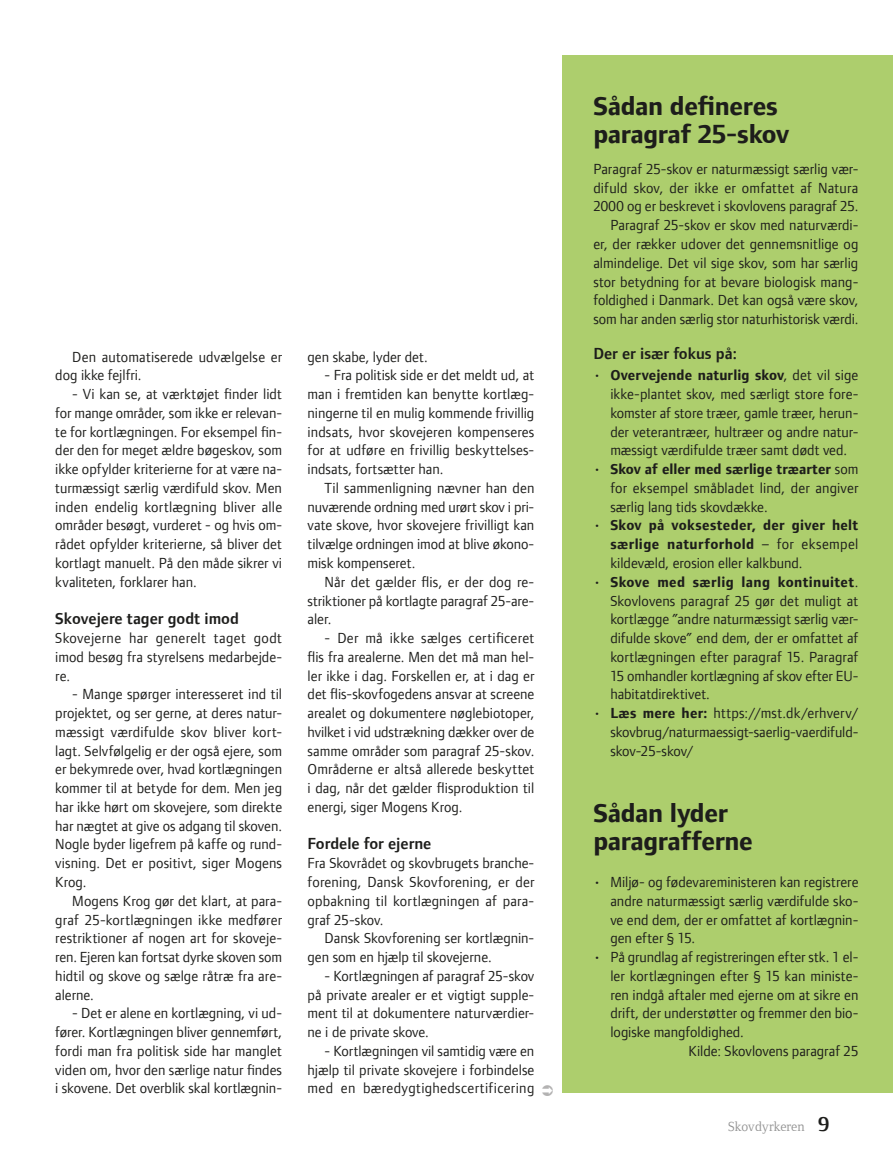
<style>
.page{position:relative;width:893px;height:1149px;background:#fff}
.page>*{position:absolute;margin:0;border:0;box-sizing:border-box;transform-origin:0 0}
.t1{font:700 27px/28.5px "Foundry Form Sans";letter-spacing:-.015em;color:#1d1d1b}
.t2{font:600 16.5px "Foundry Form Sans";color:#1d1d1b}
.t3{font:15px/18.8px "Foundry Form Sans";letter-spacing:.005em;color:#1d1d1b;text-align:justify}
.t4{font:700 15px/18.8px "Foundry Form Sans";letter-spacing:.025em;color:#1d1d1b;text-align:justify}
.t5{font:13.5px "Foundry Form Serif";color:#909090}
.s1{font-weight:700}
.s2{font-weight:400}
.s3{font-weight:700;font-size:21px;color:#1d1d1b}
</style>
<div class="page">
<div style="left:562px;top:55px;width:331px;height:1037px;background:#adce6d"></div>
<p class="t3" style="left:55px;top:347px;width:228px;text-indent:17px">Den automatiserede udvælgelse er dog ikke fejlfri.</p>
<p class="t3" style="left:55px;top:384px;width:228px;text-indent:17px">- Vi kan se, at værktøjet finder lidt for mange områder, som ikke er relevan&shy;te for kortlægningen. For eksempel fin&shy;der den for meget ældre bøgeskov, som ikke opfylder kriterierne for at være na&shy;turmæssigt særlig værdifuld skov. Men inden endelig kortlægning bliver alle områder besøgt, vurderet - og hvis om&shy;rådet opfylder kriterierne, så bliver det kortlagt manuelt. På den måde sikrer vi kvaliteten, forklarer han.</p>
<p class="t2" style="left:55px;top:609px;width:185px">Skovejere tager godt imod</p>
<p class="t3" style="left:55px;top:628px;width:228px">Skovejerne har generelt taget godt imod besøg fra styrelsens medarbejde&shy;re.</p>
<p class="t3" style="left:55px;top:684px;width:228px;text-indent:17px">- Mange spørger interesseret ind til projektet, og ser gerne, at deres natur&shy;mæssigt værdifulde skov bliver kort&shy;lagt. Selvfølgelig er der også ejere, som er bekymrede over, hvad kortlægningen kommer til at betyde for dem. Men jeg har ikke hørt om skovejere, som direkte har nægtet at give os adgang til skoven.<br>Nogle byder ligefrem på kaffe og rund&shy;visning. Det er positivt, siger Mogens Krog.</p>
<p class="t3" style="left:55px;top:891px;width:228px;text-indent:17px">Mogens Krog gør det klart, at para&shy;graf 25-kortlægningen ikke medfører restriktioner af nogen art for skoveje&shy;ren. Ejeren kan fortsat dyrke skoven som hidtil og skove og sælge råtræ fra are&shy;alerne.</p>
<p class="t3" style="left:55px;top:1003px;width:228px;text-indent:17px">- Det er alene en kortlægning, vi ud&shy;fører. Kortlægningen bliver gennemført, fordi man fra politisk side har manglet viden om, hvor den særlige natur findes i skovene. Det overblik skal kortlægnin-</p>
<p class="t3" style="left:308px;top:347px;width:122px">gen skabe, lyder det.</p>
<p class="t3" style="left:308px;top:366px;width:228px;text-indent:17px">- Fra politisk side er det meldt ud, at man i fremtiden kan benytte kortlæg&shy;ningerne til en mulig kommende frivillig indsats, hvor skovejeren kompenseres for at udføre en frivillig beskyttelses&shy;indsats, fortsætter han.</p>
<p class="t3" style="left:308px;top:478px;width:228px;text-indent:17px">Til sammenligning nævner han den nuværende ordning med urørt skov i pri&shy;vate skove, hvor skovejere frivilligt kan tilvælge ordningen imod at blive økono&shy;misk kompenseret.</p>
<p class="t3" style="left:308px;top:572px;width:228px;text-indent:17px">Når det gælder flis, er der dog re&shy;striktioner på kortlagte paragraf 25-are&shy;aler.</p>
<p class="t3" style="left:308px;top:628px;width:228px;text-indent:17px">- Der må ikke sælges certificeret flis fra arealerne. Men det må man hel&shy;ler ikke i dag. Forskellen er, at i dag er det flis-skovfogedens ansvar at screene arealet og dokumentere nøglebiotoper, hvilket i vid udstrækning dækker over de samme områder som paragraf 25-skov.<br>Områderne er altså allerede beskyttet i dag, når det gælder flisproduktion til energi, siger Mogens Krog.</p>
<p class="t2" style="left:308px;top:834px;width:125px">Fordele for ejerne</p>
<p class="t3" style="left:308px;top:853px;width:228px">Fra Skovrådet og skovbrugets branche&shy;forening, Dansk Skovforening, er der opbakning til kortlægningen af para&shy;graf 25-skov.</p>
<p class="t3" style="left:308px;top:928px;width:228px;text-indent:17px">Dansk Skovforening ser kortlægnin&shy;gen som en hjælp til skovejerne.</p>
<p class="t3" style="left:308px;top:966px;width:228px;text-indent:17px">- Kortlægningen af paragraf 25-skov på private arealer er et vigtigt supple&shy;ment til at dokumentere naturværdier&shy;ne i de private skove.</p>
<p class="t3" style="left:308px;top:1041px;width:228px;text-indent:17px">- Kortlægningen vil samtidig være en hjælp til private skovejere i forbindelse med en bæredygtighedscertificering</p>
<h1 class="t1" style="left:593px;top:92px;width:197px">Sådan defineres paragraf 25-skov</h1>
<p class="t3" style="left:593px;top:159px;width:267px;text-align:right">Paragraf 25-skov er naturmæssigt særlig vær&shy;difuld skov, der ikke er omfattet af Natura 2000 og er beskrevet i skovlovens paragraf 25.<br>Paragraf 25-skov er skov med naturværdi&shy;er, der rækker udover det gennemsnitlige og almindelige. Det vil sige skov, som har særlig stor betydning for at bevare biologisk mang&shy;foldighed i Danmark. Det kan også være skov, som har anden særlig stor naturhistorisk værdi.</p>
<p class="t2" style="left:593px;top:344px;width:145px">Der er især fokus på:</p>
<p class="t3" style="left:610px;top:366px;width:250px;text-indent:-17px">• <span class="s1">Overvejende naturlig skov</span>, det vil sige ikke-plantet skov, med særligt store fore&shy;komster af store træer, gamle træer, herun&shy;der veterantræer, hultræer og andre natur&shy;mæssigt værdifulde træer samt dødt ved.</p>
<p class="t3" style="left:610px;top:459px;width:250px;text-indent:-17px">• <span class="s1">Skov af eller med særlige træarter</span> som for eksempel småbladet lind, der angiver særlig lang tids skovdække.</p>
<p class="t4" style="left:610px;top:516px;width:250px;text-indent:-17px"><span class="s2">•</span> Skov på voksesteder, der giver helt særlige naturforhold <span class="s2">– for eksempel kildevæld, erosion eller kalkbund.</span></p>
<p class="t3" style="left:610px;top:572px;width:250px;text-indent:-17px">• <span class="s1">Skove med særlig lang kontinuitet</span>.<br>Skovlovens paragraf 25 gør det muligt at kortlægge ”andre naturmæssigt særlig vær&shy;difulde skove” end dem, der er omfattet af kortlægningen efter paragraf 15. Paragraf 15 omhandler kortlægning af skov efter EU&shy;habitatdirektivet.</p>
<p class="t3" style="left:610px;top:703px;width:250px;text-indent:-17px">• <span class="s1">Læs mere her:</span> https://mst.dk/erhverv/ skovbrug/naturmaessigt-saerlig-vaerdifuld&shy;skov-25-skov/</p>
<h1 class="t1" style="left:593px;top:798px;width:161px">Sådan lyder paragrafferne</h1>
<p class="t3" style="left:610px;top:872px;width:250px;text-indent:-17px">• Miljø- og fødevareministeren kan registrere andre naturmæssigt særlig værdifulde sko&shy;ve end dem, der er omfattet af kortlægnin&shy;gen efter § 15.</p>
<p class="t3" style="left:593px;top:947px;width:267px">• På grundlag af registreringen efter stk. 1 el-</p>
<p class="t3" style="left:610px;top:966px;width:250px">ler kortlægningen efter § 15 kan ministe-</p>
<p class="t3" style="left:610px;top:984px;width:250px">ren indgå aftaler med ejerne om at sikre en</p>
<p class="t3" style="left:610px;top:1003px;width:250px">drift, der understøtter og fremmer den bio-</p>
<p class="t3" style="left:610px;top:1022px;width:135px">logiske mangfoldighed.</p>
<p class="t3" style="left:688px;top:1041px;width:171px">Kilde: Skovlovens paragraf 25</p>
<p class="t5" style="left:728px;top:1118px;width:102px">Skovdyrkeren <span class="s3">9</span></p>
</div>
